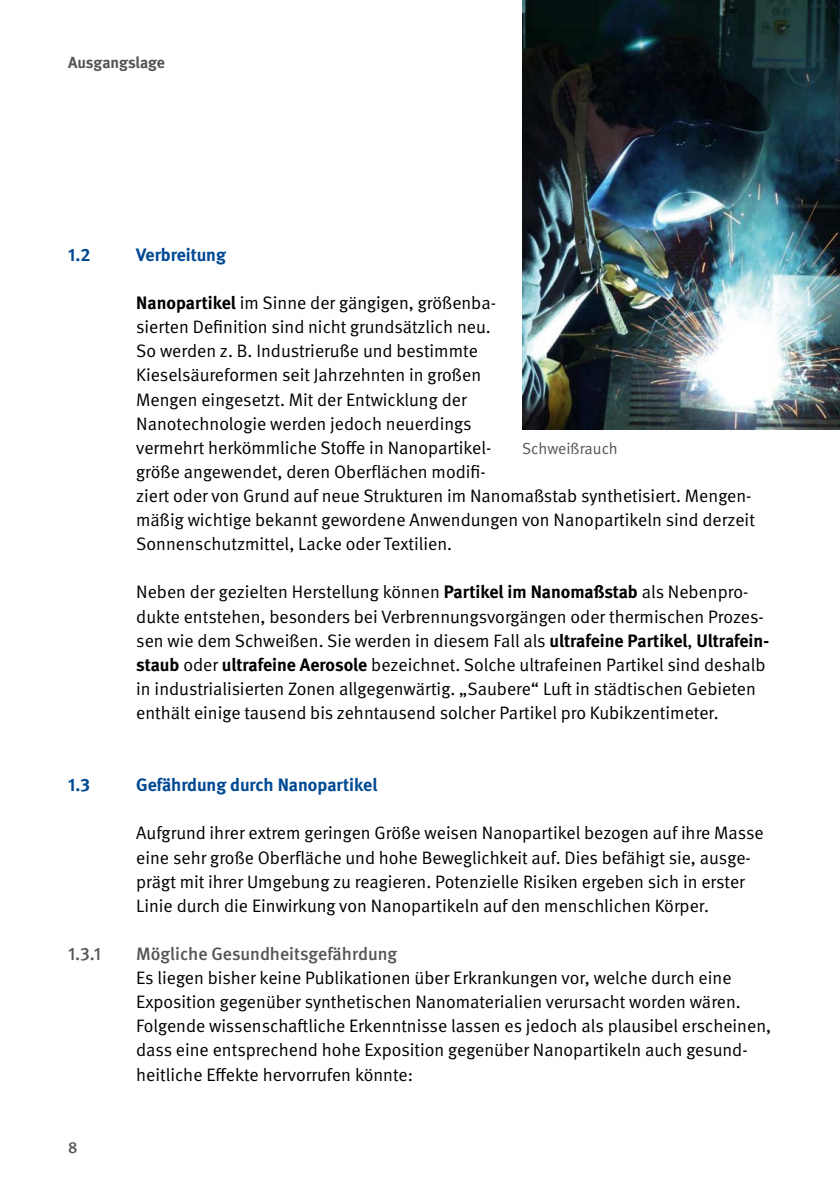
<style>
.page{position:relative;width:840px;height:1191px;background:#fff}
.page>*{position:absolute;margin:0;border:0;box-sizing:border-box;transform-origin:0 0}
.t1{font:18px/24.2px "DGUV Meta";color:#000}
.t2{font:700 18px "DGUV Meta";color:#004993}
.t3{font:500 18px "DGUV Meta";color:#565656}
.t4{font:16px "DGUV Meta";color:#565656}
.t5{font:700 16px "DGUV Meta";letter-spacing:-.005em;color:#565656}
.t6{font:500 16px "DGUV Meta";color:#565656}
.s1{font-weight:700}
</style>
<div class="page">
<img style="left:522px;top:0;width:317px;height:429px">
<p class="t5" style="left:68px;top:53px;width:98px">Ausgangslage</p>
<p class="t2" style="left:68px;top:244px;width:24px">1.2</p>
<p class="t2" style="left:136px;top:244px;width:91px">Verbreitung</p>
<p class="t1" style="left:136px;top:291px;width:620px"><span class="s1">Nanopartikel</span> im Sinne der gängigen, größenba-<br>sierten Definition sind nicht grundsätzlich neu.<br>So werden z. B. Industrieruße und bestimmte<br>Kieselsäureformen seit Jahrzehnten in großen<br>Mengen eingesetzt. Mit der Entwicklung der<br>Nanotechnologie werden jedoch neuerdings<br>vermehrt herkömmliche Stoffe in Nanopartikel-<br>größe angewendet, deren Oberflächen modifi-<br>ziert oder von Grund auf neue Strukturen im Nanomaßstab synthetisiert. Mengen&shy;mäßig wichtige bekannt gewordene Anwendungen von Nanopartikeln sind derzeit Sonnenschutzmittel, Lacke oder Textilien.</p>
<p class="t1" style="left:136px;top:580px;width:634px">Neben der gezielten Herstellung können <span class="s1">Partikel im Nanomaßstab</span> als Nebenpro&shy;dukte entstehen, besonders bei Verbrennungsvorgängen oder thermischen Prozes&shy;sen wie dem Schweißen. Sie werden in diesem Fall als <span class="s1">ultrafeine Partikel</span>, <span class="s1">Ultrafein&shy;staub</span> oder <span class="s1">ultrafeine Aerosole</span> bezeichnet. Solche ultrafeinen Partikel sind deshalb in industrialisierten Zonen allgegenwärtig. „Saubere“ Luft in städtischen Gebieten enthält einige tausend bis zehntausend solcher Partikel pro Kubikzentimeter.</p>
<p class="t4" style="left:522px;top:439px;width:97px">Schweißrauch</p>
<p class="t2" style="left:68px;top:774px;width:23px">1.3</p>
<p class="t2" style="left:136px;top:774px;width:242px">Gefährdung durch Nanopartikel</p>
<p class="t1" style="left:136px;top:821px;width:628px">Aufgrund ihrer extrem geringen Größe weisen Nanopartikel bezogen auf ihre Masse eine sehr große Oberfläche und hohe Beweglichkeit auf. Dies befähigt sie, ausge&shy;prägt mit ihrer Umgebung zu reagieren. Potenzielle Risiken ergeben sich in erster Linie durch die Einwirkung von Nanopartikeln auf den menschlichen Körper.</p>
<p class="t3" style="left:68px;top:943px;width:34px">1.3.1</p>
<p class="t3" style="left:136px;top:943px;width:262px">Mögliche Gesundheitsgefährdung</p>
<p class="t1" style="left:136px;top:966px;width:636px">Es liegen bisher keine Publikationen über Erkrankungen vor, welche durch eine Exposition gegenüber synthetischen Nanomaterialien verursacht worden wären.<br>Folgende wissenschaftliche Erkenntnisse lassen es jedoch als plausibel erscheinen, dass eine entsprechend hohe Exposition gegenüber Nanopartikeln auch gesund&shy;heitliche Effekte hervorrufen könnte:</p>
<p class="t6" style="left:68px;top:1137px;width:11px">8</p>
</div>
